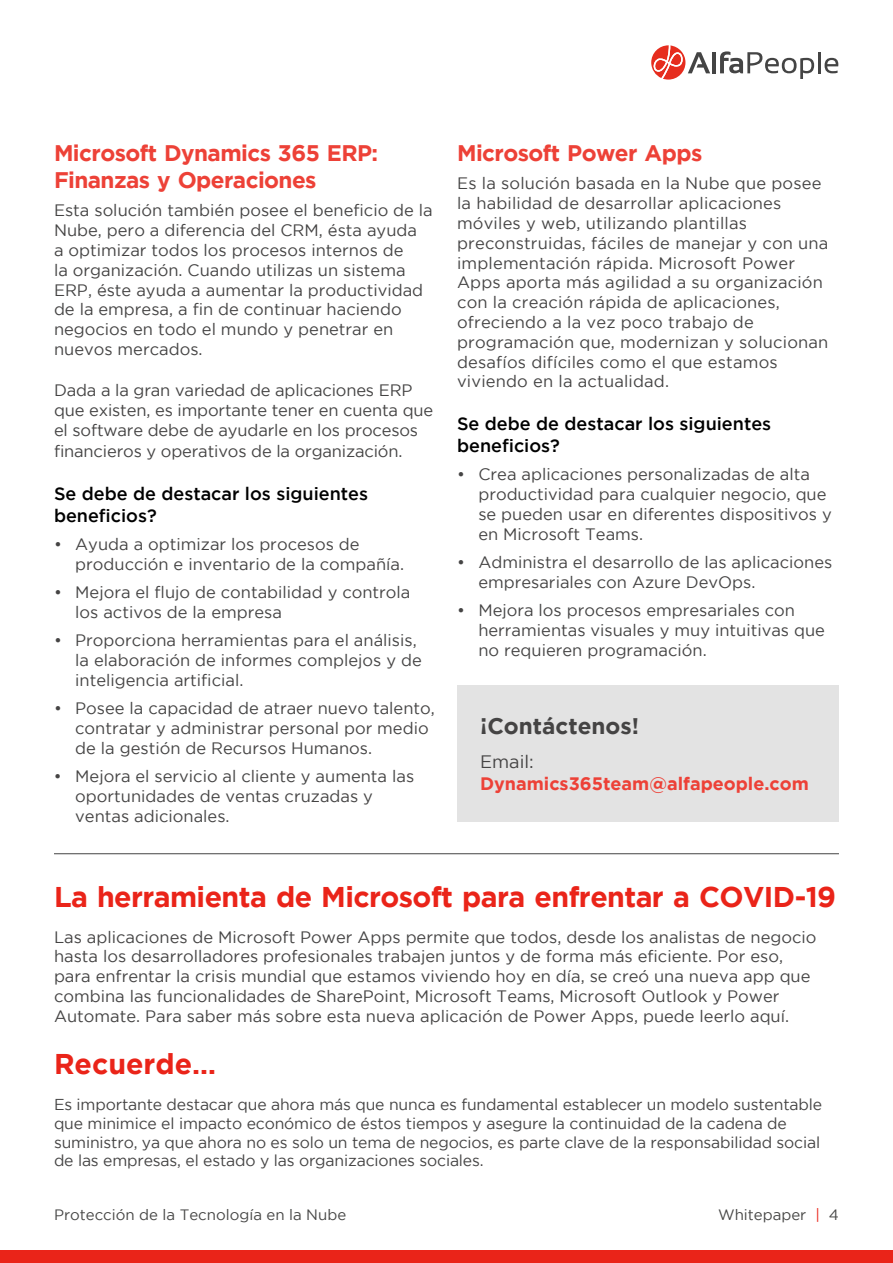
<style>
.page{position:relative;width:893px;height:1263px;background:#fff}
.page>*{position:absolute;margin:0;border:0;box-sizing:border-box;transform-origin:0 0}
.t1{font:700 28.5px "Gotham";letter-spacing:-.02em;color:#ea2419}
.t2{font:700 28.5px "Gotham";color:#ea2419}
.t3{font:700 22.5px/27px "Gotham";letter-spacing:-.025em;color:#ed4137}
.t4{font:700 22.5px "Gotham";color:#454444}
.t5{font:500 18px/21.6px "Gotham";color:#000}
.t6{font:700 18px "Gotham";color:#ed4137}
.t7{font:18px "Gotham";color:#454444}
.t8{font:16.5px/19.8px "Gotham";color:#454444}
.t9{font:15.75px/18.9px "Gotham";letter-spacing:-.01em;color:#454444}
.t10{font:15px "Gotham";color:#474746}
.s1{color:#ea2419}
</style>
<div class="page">
<svg style="left:651px;top:45px;width:59px;height:35px"></svg>
<hr style="left:712px;top:52px;width:4px;height:21px;background:#444">
<hr style="left:818px;top:52px;width:3px;height:21px;background:#444">
<svg style="left:825px;top:58px;width:13px;height:15px"></svg>
<svg style="left:720px;top:51px;width:94px;height:28px"></svg>
<div style="left:0;top:1250px;width:893px;height:13px;background:#ea2419"></div>
<div style="left:457px;top:685px;width:382px;height:137px;background:#e3e3e3"></div>
<hr style="left:54px;top:853px;width:785px;height:1px;background:#444">
<h2 class="t3" style="left:54px;top:139px;width:326px">Microsoft Dynamics 365 ERP:<br>Finanzas y Operaciones</h2>
<p class="t8" style="left:54px;top:200px;width:380px">Esta solución también posee el beneficio de la Nube, pero a diferencia del CRM, ésta ayuda<br>a optimizar todos los procesos internos de<br>la organización. Cuando utilizas un sistema ERP, éste ayuda a aumentar la productividad de la empresa, a fin de continuar haciendo negocios en todo el mundo y penetrar en nuevos mercados.</p>
<p class="t8" style="left:54px;top:380px;width:381px">Dada a la gran variedad de aplicaciones ERP que existen, es importante tener en cuenta que el software debe de ayudarle en los procesos</p>
<p class="t8" style="left:54px;top:441px;width:350px">financieros y operativos de la organización.</p>
<p class="t5" style="left:54px;top:482px;width:316px">Se debe de destacar los siguientes beneficios?</p>
<p class="t8" style="left:75px;top:534px;width:330px;text-indent:-21px">• Ayuda a optimizar los procesos de producción e inventario de la compañía.</p>
<p class="t8" style="left:75px;top:582px;width:337px;text-indent:-21px">• Mejora el flujo de contabilidad y controla los activos de la empresa</p>
<p class="t8" style="left:75px;top:630px;width:348px;text-indent:-21px">• Proporciona herramientas para el análisis, la elaboración de informes complejos y de inteligencia artificial.</p>
<p class="t8" style="left:75px;top:698px;width:361px;text-indent:-21px">• Posee la capacidad de atraer nuevo talento, contratar y administrar personal por medio de la gestión de Recursos Humanos.</p>
<p class="t8" style="left:75px;top:766px;width:340px;text-indent:-21px">• Mejora el servicio al cliente y aumenta las oportunidades de ventas cruzadas y ventas adicionales.</p>
<h2 class="t3" style="left:457px;top:139px;width:247px">Microsoft Power Apps</h2>
<p class="t8" style="left:457px;top:173px;width:373px">Es la solución basada en la Nube que posee la habilidad de desarrollar aplicaciones móviles y web, utilizando plantillas preconstruidas, fáciles de manejar y con una implementación rápida. Microsoft Power Apps aporta más agilidad a su organización con la creación rápida de aplicaciones, ofreciendo a la vez poco trabajo de programación que, modernizan y solucionan desafíos difíciles como el que estamos viviendo en la actualidad.</p>
<p class="t5" style="left:457px;top:413px;width:316px">Se debe de destacar los siguientes beneficios?</p>
<p class="t8" style="left:478px;top:464px;width:355px;text-indent:-21px">• Crea aplicaciones personalizadas de alta productividad para cualquier negocio, que se pueden usar en diferentes dispositivos y en Microsoft Teams.</p>
<p class="t8" style="left:478px;top:552px;width:355px;text-indent:-21px">• Administra el desarrollo de las aplicaciones empresariales con Azure DevOps.</p>
<p class="t8" style="left:478px;top:600px;width:348px;text-indent:-21px">• Mejora los procesos empresariales con herramientas visuales y muy intuitivas que no requieren programación.</p>
<h2 class="t4" style="left:480px;top:713px;width:161px">¡Contáctenos!</h2>
<p class="t7" style="left:480px;top:752px;width:55px">Email:</p>
<p class="t6" style="left:480px;top:773px;width:330px">Dynamics365team@alfapeople.com</p>
<h1 class="t1" style="left:54px;top:880px;width:783px">La herramienta de Microsoft para enfrentar a COVID-19</h1>
<p class="t8" style="left:54px;top:927px;width:764px">Las aplicaciones de Microsoft Power Apps permite que todos, desde los analistas de negocio hasta los desarrolladores profesionales trabajen juntos y de forma más eficiente. Por eso, para enfrentar la crisis mundial que estamos viviendo hoy en día, se creó una nueva app que combina las funcionalidades de SharePoint, Microsoft Teams, Microsoft Outlook y Power Automate. Para saber más sobre esta nueva aplicación de Power Apps, puede leerlo aquí.</p>
<h1 class="t2" style="left:54px;top:1048px;width:164px">Recuerde…</h1>
<p class="t9" style="left:54px;top:1094px;width:770px">Es importante destacar que ahora más que nunca es fundamental establecer un modelo sustentable que minimice el impacto económico de éstos tiempos y asegure la continuidad de la cadena de suministro, ya que ahora no es solo un tema de negocios, es parte clave de la responsabilidad social de las empresas, el estado y las organizaciones sociales.</p>
<p class="t10" style="left:54px;top:1206px;width:294px">Protección de la Tecnología en la Nube</p>
<p class="t10" style="left:718px;top:1206px;width:122px">Whitepaper <span class="s1">|</span> 4</p>
</div>
